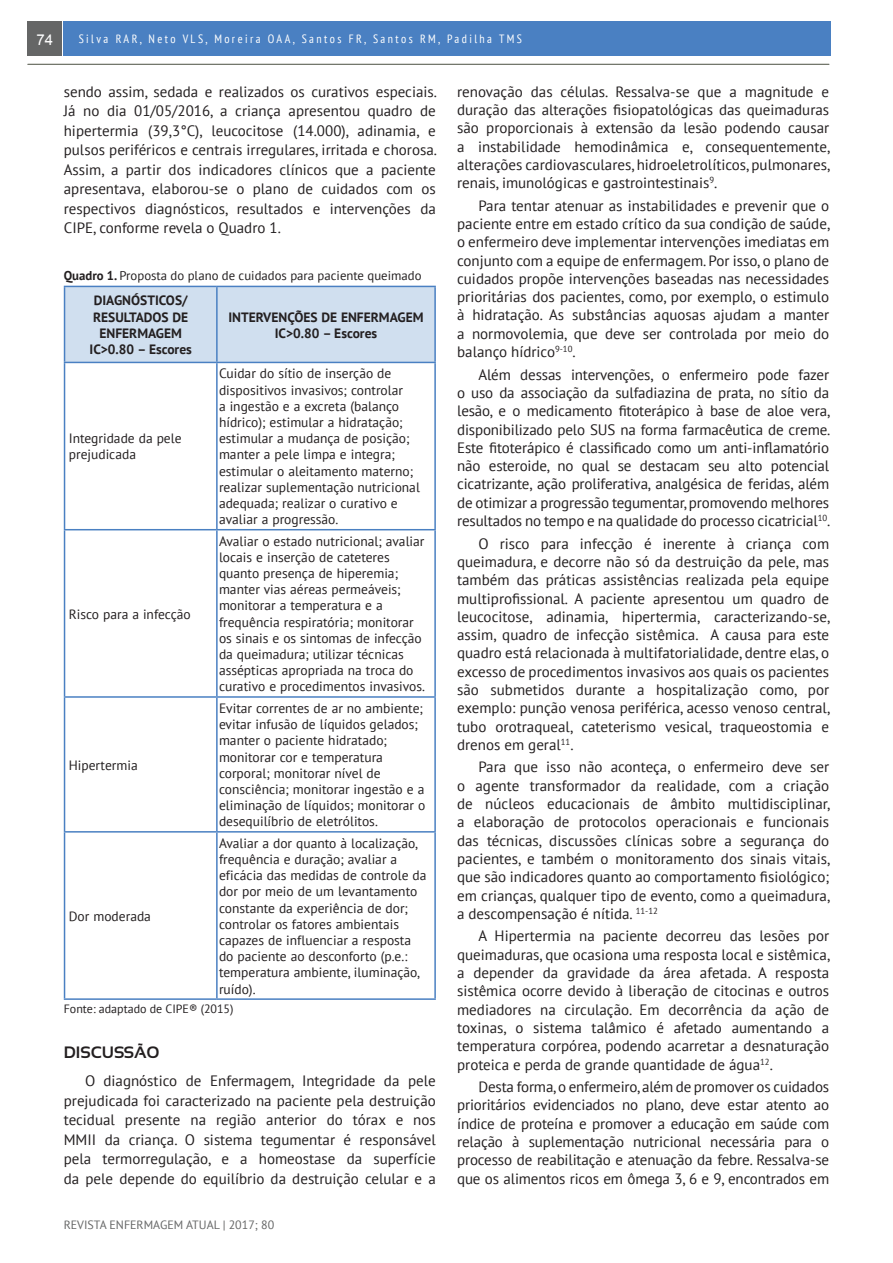
<style>
.page{position:relative;width:893px;height:1263px;background:#fff}
.page>*{position:absolute;margin:0;border:0;box-sizing:border-box;transform-origin:0 0}
.t1{font:700 16.5px "Sansation";color:#231f20}
.t2{font:15px/18.3px "PT Sans";color:#231f20;text-align:justify}
.t3{font:15px "Arial";color:#fff}
.t4{font:13.5px/16.2px "PT Sans";color:#231f20}
.t5{font:700 13.5px/16.2px "PT Sans";color:#231f20;text-align:center}
.t6{font:12.75px "PT Sans";color:#231f20}
.t7{font:condensed 12px "PT Sans";letter-spacing:.2em;color:#fff}
.t8{font:12px "PT Sans";color:#656666}
.t9{font:12px "PT Sans";color:#231f20}
.s1{font-weight:700}
</style>
<div class="page">
<hr style="left:28px;top:64px;width:801px;height:1px;background:#73776c">
<div style="left:64px;top:21px;width:767px;height:35px;background:#4a80c2"></div>
<div style="left:28px;top:21px;width:34px;height:35px;background:#656666"></div>
<div style="left:65px;top:287px;width:369px;height:75px;background:#d0dfef"></div>
<hr style="left:64px;top:286px;width:153px;height:1px;background:#4a80c2">
<hr style="left:64px;top:287px;width:1px;height:75px;background:#4a80c2">
<hr style="left:217px;top:286px;width:219px;height:1px;background:#4a80c2">
<hr style="left:216px;top:287px;width:2px;height:75px;background:#4a80c2">
<hr style="left:434px;top:287px;width:2px;height:75px;background:#4a80c2">
<hr style="left:64px;top:362px;width:153px;height:1px;background:#4a80c2">
<hr style="left:64px;top:363px;width:1px;height:166px;background:#4a80c2">
<hr style="left:217px;top:362px;width:219px;height:1px;background:#4a80c2">
<hr style="left:216px;top:363px;width:2px;height:166px;background:#4a80c2">
<hr style="left:434px;top:363px;width:2px;height:166px;background:#4a80c2">
<hr style="left:64px;top:529px;width:153px;height:1px;background:#4a80c2">
<hr style="left:64px;top:530px;width:1px;height:166px;background:#4a80c2">
<hr style="left:217px;top:529px;width:219px;height:1px;background:#4a80c2">
<hr style="left:216px;top:530px;width:2px;height:166px;background:#4a80c2">
<hr style="left:434px;top:530px;width:2px;height:166px;background:#4a80c2">
<hr style="left:64px;top:696px;width:153px;height:2px;background:#4a80c2">
<hr style="left:64px;top:698px;width:1px;height:133px;background:#4a80c2">
<hr style="left:217px;top:696px;width:219px;height:2px;background:#4a80c2">
<hr style="left:216px;top:698px;width:2px;height:133px;background:#4a80c2">
<hr style="left:434px;top:698px;width:2px;height:133px;background:#4a80c2">
<hr style="left:64px;top:831px;width:153px;height:1px;background:#4a80c2">
<hr style="left:64px;top:832px;width:1px;height:166px;background:#4a80c2">
<hr style="left:217px;top:831px;width:219px;height:1px;background:#4a80c2">
<hr style="left:216px;top:832px;width:2px;height:166px;background:#4a80c2">
<hr style="left:434px;top:832px;width:2px;height:166px;background:#4a80c2">
<hr style="left:64px;top:998px;width:153px;height:2px;background:#4a80c2">
<hr style="left:217px;top:998px;width:219px;height:2px;background:#4a80c2">
<p class="t3" style="left:37px;top:30px;width:18px">74</p>
<p class="t7" style="left:79px;top:31px;width:445px">Silva RAR, Neto VLS, Moreira OAA, Santos FR, Santos RM, Padilha TMS</p>
<p class="t2" style="left:64px;top:81px;width:375px;line-height:19.5px">sendo assim, sedada e realizados os curativos especiais.<br>Já no dia 01/05/2016, a criança apresentou quadro de hipertermia (39,3°C), leucocitose (14.000), adinamia, e pulsos periféricos e centrais irregulares, irritada e chorosa.<br>Assim, a partir dos indicadores clínicos que a paciente apresentava, elaborou-se o plano de cuidados com os respectivos diagnósticos, resultados e intervenções da CIPE, conforme revela o Quadro 1.</p>
<p class="t6" style="left:64px;top:267px;width:359px"><span class="s1">Quadro 1.</span> Proposta do plano de cuidados para paciente queimado</p>
<p class="t5" style="left:89px;top:292px;width:104px">DIAGNÓSTICOS/<br>RESULTADOS DE<br>ENFERMAGEM<br>IC&gt;0.80 – Escores</p>
<p class="t5" style="left:228px;top:308px;width:197px">INTERVENÇÕES DE ENFERMAGEM<br>IC&gt;0.80 – Escores</p>
<p class="t4" style="left:69px;top:430px;width:114px">Integridade da pele prejudicada</p>
<p class="t4" style="left:69px;top:605px;width:123px">Risco para a infecção</p>
<p class="t4" style="left:69px;top:756px;width:70px">Hipertermia</p>
<p class="t4" style="left:219px;top:365px;width:202px">Cuidar do sítio de inserção de dispositivos invasivos; controlar<br>a ingestão e a excreta (balanço hídrico); estimular a hidratação; estimular a mudança de posição; manter a pele limpa e integra; estimular o aleitamento materno; realizar suplementação nutricional adequada; realizar o curativo e avaliar a progressão.</p>
<p class="t4" style="left:219px;top:532px;width:208px">Avaliar o estado nutricional; avaliar locais e inserção de cateteres quanto presença de hiperemia; manter vias aéreas permeáveis; monitorar a temperatura e a frequência respiratória; monitorar os sinais e os sintomas de infecção da queimadura; utilizar técnicas assépticas apropriada na troca do curativo e procedimentos invasivos.</p>
<p class="t4" style="left:219px;top:700px;width:208px">Evitar correntes de ar no ambiente; evitar infusão de líquidos gelados; manter o paciente hidratado; monitorar cor e temperatura corporal; monitorar nível de consciência; monitorar ingestão e a eliminação de líquidos; monitorar o desequilíbrio de eletrólitos.</p>
<p class="t4" style="left:219px;top:835px;width:209px">Avaliar a dor quanto à localização, frequência e duração; avaliar a eficácia das medidas de controle da dor por meio de um levantamento constante da experiência de dor; controlar os fatores ambientais capazes de influenciar a resposta do paciente ao desconforto (p.e.: temperatura ambiente, iluminação, ruído).</p>
<p class="t9" style="left:64px;top:1001px;width:171px">Fonte: adaptado de CIPE® (2015)</p>
<p class="t1" style="left:64px;top:1043px;width:94px">DISCUSSÃO</p>
<p class="t2" style="left:64px;top:1071px;width:374px;line-height:19.5px;text-indent:21px">O diagnóstico de Enfermagem, Integridade da pele prejudicada foi caracterizado na paciente pela destruição tecidual presente na região anterior do tórax e nos MMII da criança. O sistema tegumentar é responsável pela termorregulação, e a homeostase da superfície da pele depende do equilíbrio da destruição celular e a</p>
<p class="t4" style="left:69px;top:907px;width:84px">Dor moderada</p>
<p class="t8" style="left:64px;top:1217px;width:212px">REVISTA ENFERMAGEM ATUAL | 2017; 80</p>
<p class="t2" style="left:457px;top:82px;width:375px">renovação das células. Ressalva-se que a magnitude e duração das alterações fisiopatológicas das queimaduras são proporcionais à extensão da lesão podendo causar a instabilidade hemodinâmica e, consequentemente, alterações cardiovasculares, hidroeletrolíticos, pulmonares, renais, imunológicas e gastrointestinais<sup>9</sup>.</p>
<p class="t2" style="left:457px;top:196px;width:375px;text-indent:21px">Para tentar atenuar as instabilidades e prevenir que o paciente entre em estado crítico da sua condição de saúde, o enfermeiro deve implementar intervenções imediatas em conjunto com a equipe de enfermagem. Por isso, o plano de cuidados propõe intervenções baseadas nas necessidades prioritárias dos pacientes, como, por exemplo, o estimulo à hidratação. As substâncias aquosas ajudam a manter a normovolemia, que deve ser controlada por meio do balanço hídrico<sup>9-10</sup>.</p>
<p class="t2" style="left:457px;top:365px;width:375px;text-indent:21px">Além dessas intervenções, o enfermeiro pode fazer o uso da associação da sulfadiazina de prata, no sítio da lesão, e o medicamento fitoterápico à base de aloe vera, disponibilizado pelo SUS na forma farmacêutica de creme.<br>Este fitoterápico é classificado como um anti-inflamatório não esteroide, no qual se destacam seu alto potencial cicatrizante, ação proliferativa, analgésica de feridas, além de otimizar a progressão tegumentar, promovendo melhores resultados no tempo e na qualidade do processo cicatricial<sup>10</sup>.</p>
<p class="t2" style="left:457px;top:534px;width:375px;text-indent:21px">O risco para infecção é inerente à criança com queimadura, e decorre não só da destruição da pele, mas também das práticas assistências realizada pela equipe multiprofissional. A paciente apresentou um quadro de leucocitose, adinamia, hipertermia, caracterizando-se, assim, quadro de infecção sistêmica. A causa para este quadro está relacionada à multifatorialidade, dentre elas, o excesso de procedimentos invasivos aos quais os pacientes são submetidos durante a hospitalização como, por exemplo: punção venosa periférica, acesso venoso central, tubo orotraqueal, cateterismo vesical, traqueostomia e drenos em geral<sup>11</sup>.</p>
<p class="t2" style="left:457px;top:758px;width:375px;text-indent:21px">Para que isso não aconteça, o enfermeiro deve ser o agente transformador da realidade, com a criação de núcleos educacionais de âmbito multidisciplinar, a elaboração de protocolos operacionais e funcionais das técnicas, discussões clínicas sobre a segurança do pacientes, e também o monitoramento dos sinais vitais, que são indicadores quanto ao comportamento fisiológico; em crianças, qualquer tipo de evento, como a queimadura, a descompensação é nítida. <sup>11-12</sup></p>
<p class="t2" style="left:457px;top:927px;width:375px;text-indent:21px">A Hipertermia na paciente decorreu das lesões por queimaduras, que ocasiona uma resposta local e sistêmica, a depender da gravidade da área afetada. A resposta sistêmica ocorre devido à liberação de citocinas e outros mediadores na circulação. Em decorrência da ação de toxinas, o sistema talâmico é afetado aumentando a temperatura corpórea, podendo acarretar a desnaturação proteica e perda de grande quantidade de água<sup>12</sup>.</p>
<p class="t2" style="left:457px;top:1077px;width:374px;text-indent:21px">Desta forma, o enfermeiro, além de promover os cuidados prioritários evidenciados no plano, deve estar atento ao índice de proteína e promover a educação em saúde com relação à suplementação nutricional necessária para o processo de reabilitação e atenuação da febre. Ressalva-se que os alimentos ricos em ômega 3, 6 e 9, encontrados em</p>
</div>
